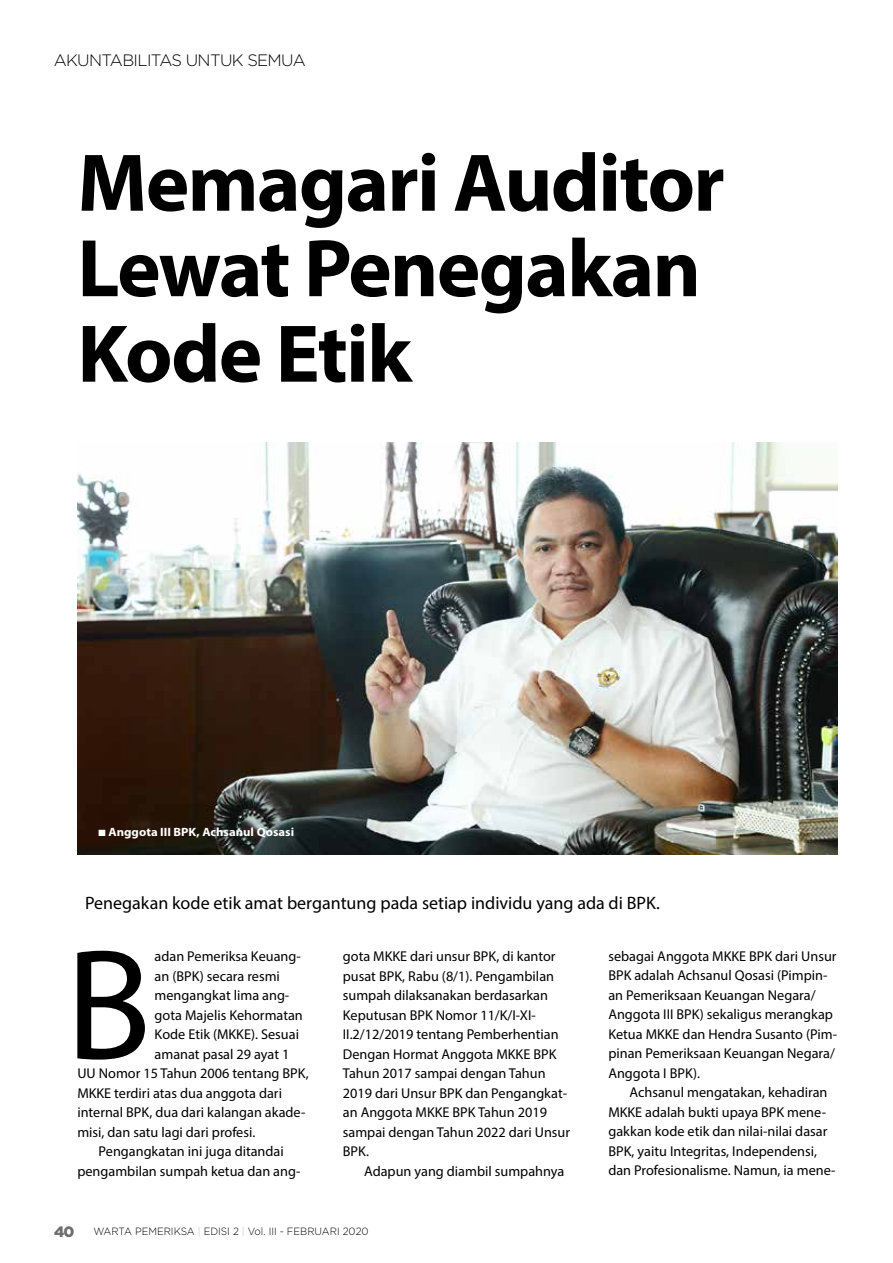
<style>
.page{position:relative;width:893px;height:1263px;background:#fff}
.page>*{position:absolute;margin:0;border:0;box-sizing:border-box;transform-origin:0 0}
.t1{font:158.85px "Myriad Pro";color:#000}
.t2{font:700 82.5px/85.5px "Myriad Pro";letter-spacing:-.02em;color:#000}
.t3{font:18px "Myriad Pro";color:#000}
.t4{font:300 16.5px "Gotham";letter-spacing:-.04em;color:#000}
.t5{font:900 15px "Gotham";color:#6d6e71}
.t6{font:14.25px/19.5px "Myriad Pro";color:#000}
.t7{font:700 12px "Myriad Pro";color:#fff;scale:1.06 1}
.t8{font:300 10.5px "Gotham";color:#000;scale:.95 1}
.s1{color:#bcbec0}
</style>
<div class="page">
<img style="left:77px;top:442px;width:761px;height:413px">
<p class="t4" style="left:54px;top:51px;width:253px">AKUNTABILITAS UNTUK SEMUA</p>
<h2 class="t2" style="left:77px;top:137px;width:649px">Memagari Auditor<br>Lewat Penegakan<br>Kode Etik</h2>
<p class="t7" style="left:99px;top:824px;width:186px">■ Anggota III BPK, Achsanul Qosasi</p>
<p class="t3" style="left:85px;top:891px;width:576px">Penegakan kode etik amat bergantung pada setiap individu yang ada di BPK.</p>
<h1 class="t1" style="left:65px;top:907px;width:88px">B</h1>
<p class="t6" style="left:155px;top:946px;width:147px">adan Pemeriksa Keuang-</p>
<p class="t6" style="left:155px;top:966px;width:127px">an (BPK) secara resmi</p>
<p class="t6" style="left:155px;top:985px;width:136px">mengangkat lima ang-</p>
<p class="t6" style="left:155px;top:1005px;width:150px">gota Majelis Kehormatan</p>
<p class="t6" style="left:155px;top:1024px;width:146px">Kode Etik (MKKE). Sesuai</p>
<p class="t6" style="left:155px;top:1044px;width:136px">amanat pasal 29 ayat 1</p>
<p class="t6" style="left:77px;top:1063px;width:233px">UU Nomor 15 Tahun 2006 tentang BPK,</p>
<p class="t6" style="left:77px;top:1083px;width:206px">MKKE terdiri atas dua anggota dari</p>
<p class="t6" style="left:77px;top:1102px;width:230px">internal BPK, dua dari kalangan akade-</p>
<p class="t6" style="left:77px;top:1122px;width:179px">misi, dan satu lagi dari profesi.</p>
<p class="t6" style="left:99px;top:1141px;width:187px">Pengangkatan ini juga ditandai</p>
<p class="t6" style="left:77px;top:1161px;width:224px">pengambilan sumpah ketua dan ang-</p>
<p class="t6" style="left:343px;top:946px;width:229px">gota MKKE dari unsur BPK, di kantor pusat BPK, Rabu (8/1). Pengambilan sumpah dilaksanakan berdasarkan<br>Keputusan BPK Nomor 11/K/I-XI-<br>II.2/12/2019 tentang Pemberhentian<br>Dengan Hormat Anggota MKKE BPK<br>Tahun 2017 sampai dengan Tahun<br>2019 dari Unsur BPK dan Pengangkat&shy;an Anggota MKKE BPK Tahun 2019 sampai dengan Tahun 2022 dari Unsur<br>BPK.</p>
<p class="t6" style="left:364px;top:1161px;width:202px">Adapun yang diambil sumpahnya</p>
<p class="t5" style="left:54px;top:1223px;width:22px">40</p>
<p class="t8" style="left:94px;top:1225px;width:291px">WARTA PEMERIKSA <span class="s1">|</span> EDISI 2 <span class="s1">|</span> Vol. III - FEBRUARI 2020</p>
<p class="t6" style="left:608px;top:946px;width:230px">sebagai Anggota MKKE BPK dari Unsur<br>BPK adalah Achsanul Qosasi (Pimpin&shy;an Pemeriksaan Keuangan Negara/<br>Anggota III BPK) sekaligus merangkap<br>Ketua MKKE dan Hendra Susanto (Pim&shy;pinan Pemeriksaan Keuangan Negara/<br>Anggota I BPK).</p>
<p class="t6" style="left:608px;top:1083px;width:229px;text-indent:21px">Achsanul mengatakan, kehadiran MKKE adalah bukti upaya BPK mene&shy;gakkan kode etik dan nilai-nilai dasar BPK, yaitu Integritas, Independensi, dan Profesionalisme. Namun, ia mene-</p>
</div>
